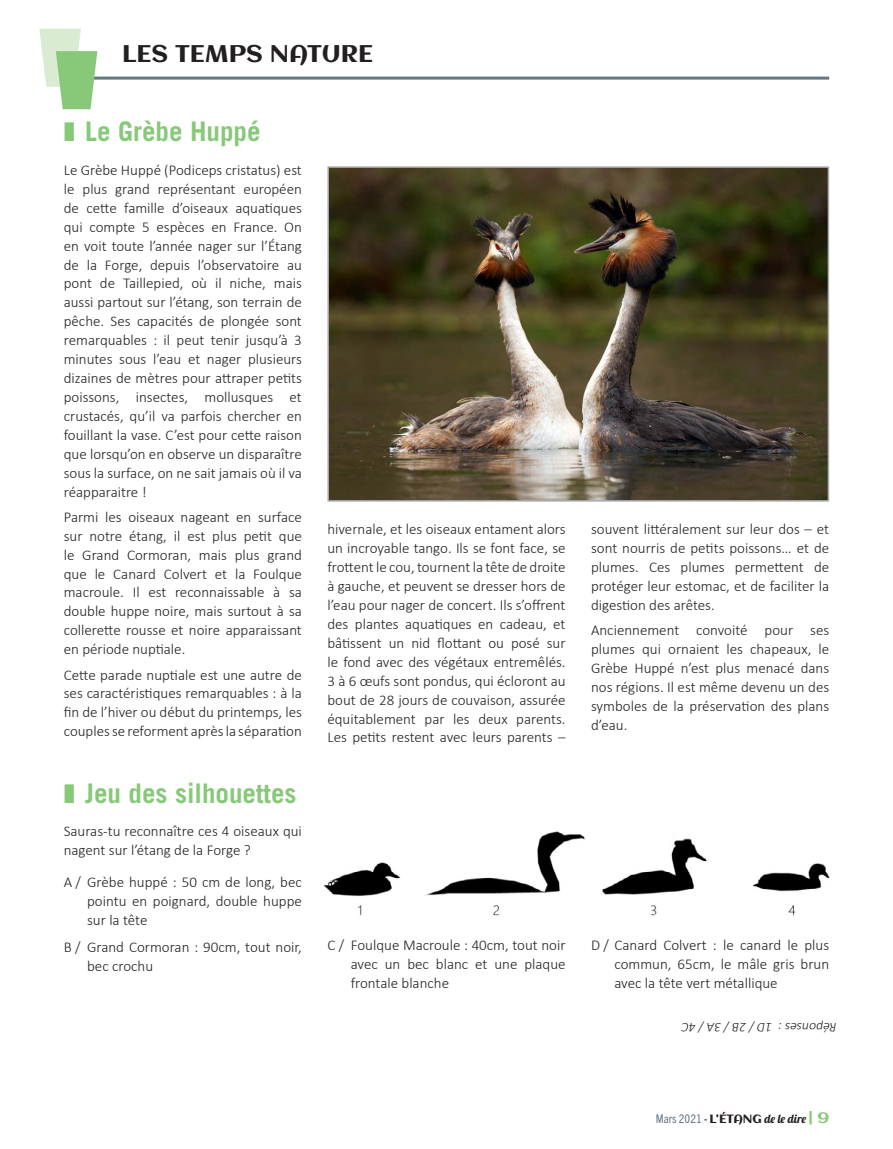
<style>
.page{position:relative;width:893px;height:1149px;background:#fff}
.page>*{position:absolute;margin:0;border:0;box-sizing:border-box;transform-origin:0 0}
.t1{font:700 27px "Trade Gothic";color:#87c879}
.t2{font:24px "Aclonica";color:#231f20}
.texte{font:300 15px/18.9px "Calibri";color:#231f20;text-align:justify}
.texte-2{font:italic 300 13.5px "Calibri";color:#231f20}
.t3{font:condensed 12px "Trade Gothic Next LT Pro";color:#647883}
.s1{color:#231f20}
.s2{font-family:"Aclonica";font-stretch:normal;color:#231f20}
.s3{font-family:"Lobster 1.4";font-stretch:normal;color:#231f20}
.s4{font-family:"Aclonica";font-stretch:normal;font-size:15px;color:#87c879}
</style>
<div class="page">
<hr style="left:85px;top:77px;width:744px;height:3px;background:#647883">
<svg style="left:39px;top:29px;width:58px;height:80px"></svg>
<img style="left:330px;top:169px;width:496px;height:329px">
<div style="left:327px;top:166px;width:502px;height:335px;border:2px solid #a7a9ac"></div>
<img style="left:323px;top:831px;width:507px;height:85px">
<h2 class="t2" style="left:122px;top:37px;width:252px">LES TEMPS NATURE</h2>
<p class="t1" style="left:64px;top:115px;width:198px">❚ Le Grèbe Huppé</p>
<p class="texte" style="left:64px;top:160px;width:240px">Le Grèbe Huppé (Podiceps cristatus) est le plus grand représentant européen de cette famille d’oiseaux aquatiques qui compte 5 espèces en France. On en voit toute l’année nager sur l’Étang de la Forge, depuis l’observatoire au pont de Taillepied, où il niche, mais aussi partout sur l’étang, son terrain de pêche. Ses capacités de plongée sont remarquables : il peut tenir jusqu’à 3 minutes sous l’eau et nager plusieurs dizaines de mètres pour attraper petits poissons, insectes, mollusques et crustacés, qu’il va parfois chercher en fouillant la vase. C’est pour cette raison que lorsqu’on en observe un disparaître sous la surface, on ne sait jamais où il va réapparaitre !</p>
<p class="texte" style="left:64px;top:507px;width:240px">Parmi les oiseaux nageant en surface sur notre étang, il est plus petit que le Grand Cormoran, mais plus grand que le Canard Colvert et la Foulque macroule. Il est reconnaissable à sa double huppe noire, mais surtout à sa collerette rousse et noire apparaissant en période nuptiale.</p>
<p class="texte" style="left:64px;top:664px;width:240px">Cette parade nuptiale est une autre de ses caractéristiques remarquables : à la fin de l’hiver ou début du printemps, les couples se reforment après la séparation</p>
<p class="texte" style="left:327px;top:519px;width:240px">hivernale, et les oiseaux entament alors un incroyable tango. Ils se font face, se frottent le cou, tournent la tête de droite à gauche, et peuvent se dresser hors de l’eau pour nager de concert. Ils s’offrent des plantes aquatiques en cadeau, et bâtissent un nid flottant ou posé sur le fond avec des végétaux entremêlés.<br>3 à 6 œufs sont pondus, qui écloront au bout de 28 jours de couvaison, assurée équitablement par les deux parents.<br>Les petits restent avec leurs parents –</p>
<p class="texte" style="left:591px;top:519px;width:240px">souvent littéralement sur leur dos – et sont nourris de petits poissons… et de plumes. Ces plumes permettent de protéger leur estomac, et de faciliter la digestion des arêtes.</p>
<p class="texte" style="left:591px;top:620px;width:240px">Anciennement convoité pour ses plumes qui ornaient les chapeaux, le Grèbe Huppé n’est plus menacé dans nos régions. Il est même devenu un des symboles de la préservation des plans d’eau.</p>
<p class="t1" style="left:64px;top:776px;width:234px">❚ Jeu des silhouettes</p>
<p class="texte" style="left:64px;top:821px;width:240px">Sauras-tu reconnaître ces 4 oiseaux qui nagent sur l’étang de la Forge ?</p>
<p class="texte" style="left:87px;top:872px;width:216px;text-indent:-23px">A / Grèbe huppé : 50 cm de long, bec pointu en poignard, double huppe sur la tête</p>
<p class="texte" style="left:87px;top:937px;width:216px;text-indent:-23px">B / Grand Cormoran : 90cm, tout noir, bec crochu</p>
<p class="texte" style="left:351px;top:934px;width:216px;text-indent:-23px">C / Foulque Macroule : 40cm, tout noir avec un bec blanc et une plaque frontale blanche</p>
<p class="texte" style="left:614px;top:934px;width:216px;text-indent:-23px">D / Canard Colvert : le canard le plus commun, 65cm, le mâle gris brun avec la tête vert métallique</p>
<p class="texte-2" style="left:837px;top:1035px;width:159px;rotate:-180deg">Réponses : 1D / 2B / 3A / 4C</p>
<p class="t3" style="left:656px;top:1110px;width:175px">Mars 2021 <span class="s1">-</span> <span class="s2">L’ÉTANG</span> <span class="s3">de le dire</span> <span class="s4">| 9</span></p>
</div>
